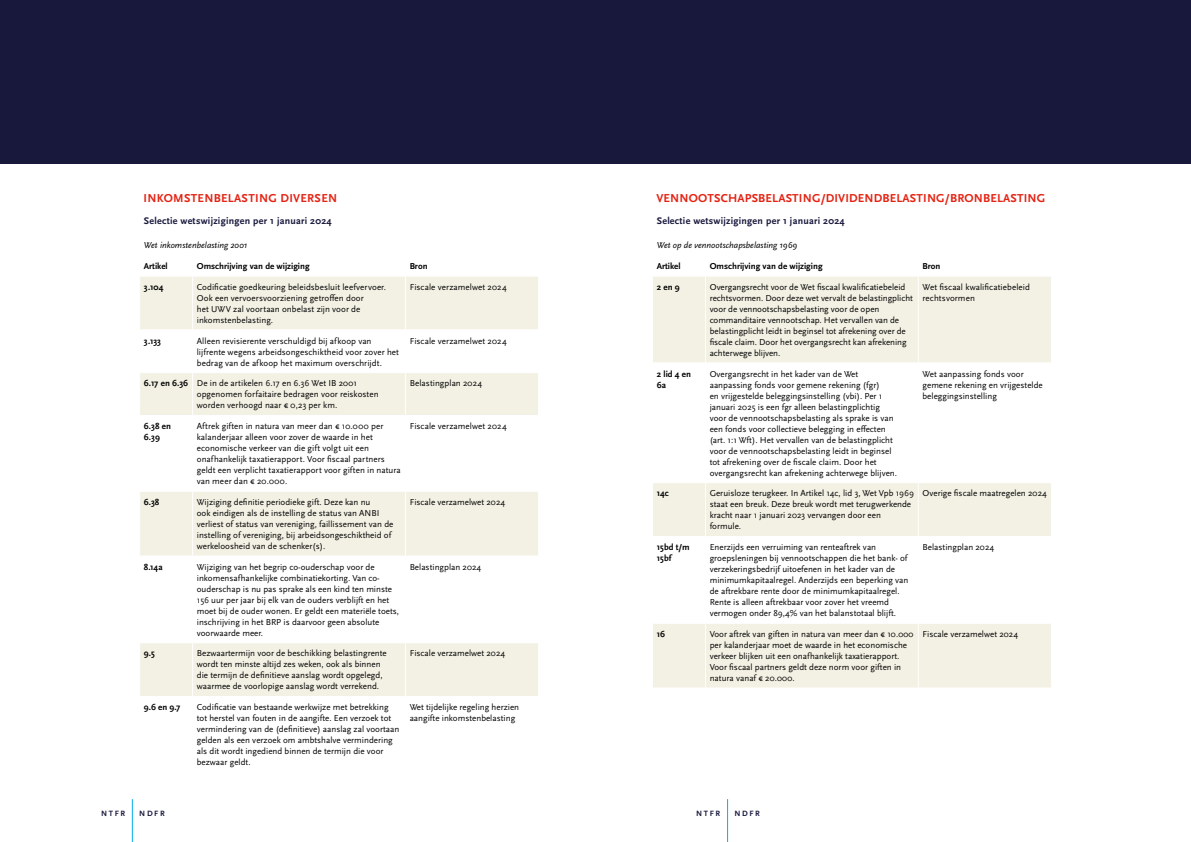
<style>
.page{position:relative;width:1191px;height:842px;background:#fff}
.page>*{position:absolute;margin:0;border:0;box-sizing:border-box;transform-origin:0 0}
.t1{font:700 12px "Scala Sans Pro";letter-spacing:.015em;color:#e42313}
.t2{font:700 10px "Scala Sans Pro";letter-spacing:.025em;color:#18183d}
.t3{font:9px/11px "Scala Sans Pro";color:#000}
.t4{font:700 9px/11px "Scala Sans Pro";color:#000}
.t5{font:italic 9px "Scala Sans Pro";color:#000}
.t6{font:700 8px "Scala Sans Pro";letter-spacing:.2em;color:#18183d}
.s1{font-weight:700}
</style>
<div class="page">
<hr style="left:132px;top:799px;width:1px;height:43px;background:#00b1eb">
<hr style="left:727px;top:799px;width:1px;height:43px;background:#00b1eb">
<div style="left:0;top:0;width:1191px;height:163px;background:#18183d"></div>
<div style="left:140px;top:277px;width:398px;height:52px;background:#f3f1e4"></div>
<svg style="left:140px;top:373px;width:398px;height:323px"></svg>
<hr style="left:192px;top:276px;width:1px;height:53px;background:#fff">
<hr style="left:405px;top:276px;width:1px;height:53px;background:#fff">
<hr style="left:192px;top:373px;width:1px;height:42px;background:#fff">
<hr style="left:405px;top:373px;width:1px;height:42px;background:#fff">
<hr style="left:139px;top:415px;width:54px;height:1px;background:#fff">
<hr style="left:193px;top:415px;width:212px;height:1px;background:#fff">
<hr style="left:192px;top:416px;width:1px;height:75px;background:#fff">
<hr style="left:405px;top:415px;width:134px;height:1px;background:#fff">
<hr style="left:405px;top:416px;width:1px;height:75px;background:#fff">
<hr style="left:139px;top:491px;width:54px;height:1px;background:#fff">
<hr style="left:193px;top:491px;width:212px;height:1px;background:#fff">
<hr style="left:192px;top:492px;width:1px;height:64px;background:#fff">
<hr style="left:405px;top:491px;width:134px;height:1px;background:#fff">
<hr style="left:405px;top:492px;width:1px;height:64px;background:#fff">
<hr style="left:139px;top:556px;width:54px;height:1px;background:#fff">
<hr style="left:193px;top:556px;width:212px;height:1px;background:#fff">
<hr style="left:192px;top:556px;width:1px;height:86px;background:#fff">
<hr style="left:405px;top:556px;width:134px;height:1px;background:#fff">
<hr style="left:405px;top:556px;width:1px;height:86px;background:#fff">
<hr style="left:139px;top:642px;width:54px;height:1px;background:#fff">
<hr style="left:193px;top:642px;width:212px;height:1px;background:#fff">
<hr style="left:192px;top:643px;width:1px;height:53px;background:#fff">
<hr style="left:405px;top:642px;width:134px;height:1px;background:#fff">
<hr style="left:405px;top:643px;width:1px;height:53px;background:#fff">
<div style="left:653px;top:277px;width:398px;height:411px;background:#f3f1e4"></div>
<svg style="left:653px;top:363px;width:398px;height:260px"></svg>
<hr style="left:705px;top:276px;width:1px;height:86px;background:#fff">
<hr style="left:918px;top:276px;width:1px;height:86px;background:#fff">
<hr style="left:652px;top:362px;width:53px;height:1px;background:#fff">
<hr style="left:705px;top:362px;width:213px;height:1px;background:#fff">
<hr style="left:705px;top:363px;width:1px;height:119px;background:#fff">
<hr style="left:918px;top:362px;width:133px;height:1px;background:#fff">
<hr style="left:918px;top:363px;width:1px;height:119px;background:#fff">
<hr style="left:652px;top:482px;width:53px;height:1px;background:#fff">
<hr style="left:705px;top:482px;width:213px;height:1px;background:#fff">
<hr style="left:705px;top:483px;width:1px;height:53px;background:#fff">
<hr style="left:918px;top:482px;width:133px;height:1px;background:#fff">
<hr style="left:918px;top:483px;width:1px;height:53px;background:#fff">
<hr style="left:652px;top:536px;width:53px;height:1px;background:#fff">
<hr style="left:705px;top:536px;width:213px;height:1px;background:#fff">
<hr style="left:705px;top:537px;width:1px;height:86px;background:#fff">
<hr style="left:918px;top:536px;width:133px;height:1px;background:#fff">
<hr style="left:918px;top:537px;width:1px;height:86px;background:#fff">
<hr style="left:652px;top:623px;width:53px;height:1px;background:#fff">
<hr style="left:705px;top:623px;width:213px;height:1px;background:#fff">
<hr style="left:705px;top:624px;width:1px;height:64px;background:#fff">
<hr style="left:918px;top:623px;width:133px;height:1px;background:#fff">
<hr style="left:918px;top:624px;width:1px;height:64px;background:#fff">
<h1 class="t1" style="left:144px;top:191px;width:195px">INKOMSTENBELASTING DIVERSEN</h1>
<p class="t2" style="left:144px;top:215px;width:189px">Selectie wetswijzigingen per 1 januari 2024</p>
<p class="t5" style="left:144px;top:239px;width:105px">Wet inkomstenbelasting 2001</p>
<p class="t4" style="left:144px;top:260px;width:25px">Artikel</p>
<p class="t4" style="left:197px;top:260px;width:114px">Omschrijving van de wijziging</p>
<p class="t4" style="left:410px;top:260px;width:19px">Bron</p>
<p class="t4" style="left:144px;top:281px;width:21px">3.104</p>
<p class="t3" style="left:197px;top:281px;width:191px">Codificatie goedkeuring beleidsbesluit leefvervoer.<br>Ook een vervoersvoorziening getroffen door<br>het UWV zal voortaan onbelast zijn voor de inkomstenbelasting.</p>
<p class="t3" style="left:410px;top:281px;width:99px">Fiscale verzamelwet 2024</p>
<p class="t4" style="left:144px;top:335px;width:19px">3.133</p>
<p class="t3" style="left:197px;top:335px;width:204px">Alleen revisierente verschuldigd bij afkoop van lijfrente wegens arbeidsongeschiktheid voor zover het bedrag van de afkoop het maximum overschrijdt.</p>
<p class="t3" style="left:410px;top:335px;width:99px">Fiscale verzamelwet 2024</p>
<p class="t3" style="left:197px;top:378px;width:183px;text-indent:-53px"><span class="s1">6.17 en 6.36</span> De in de artikelen 6.17 en 6.36 Wet IB 2001 opgenomen forfaitaire bedragen voor reiskosten worden verhoogd naar € 0,23 per km.</p>
<p class="t3" style="left:410px;top:378px;width:74px">Belastingplan 2024</p>
<p class="t4" style="left:144px;top:421px;width:29px">6.38 en<br>6.39</p>
<p class="t3" style="left:197px;top:421px;width:205px">Aftrek giften in natura van meer dan € 10.000 per kalanderjaar alleen voor zover de waarde in het economische verkeer van die gift volgt uit een onafhankelijk taxatierapport. Voor fiscaal partners geldt een verplicht taxatierapport voor giften in natura van meer dan € 20.000.</p>
<p class="t3" style="left:410px;top:421px;width:99px">Fiscale verzamelwet 2024</p>
<p class="t4" style="left:144px;top:496px;width:17px">6.38</p>
<p class="t3" style="left:197px;top:496px;width:198px">Wijziging definitie periodieke gift. Deze kan nu<br>ook eindigen als de instelling de status van ANBI verliest of status van vereniging, faillissement van de instelling of vereniging, bij arbeidsongeschiktheid of werkeloosheid van de schenker(s).</p>
<p class="t3" style="left:410px;top:496px;width:97px">Fiscale verzamelwet 2024</p>
<p class="t4" style="left:144px;top:561px;width:20px">8.14a</p>
<p class="t3" style="left:197px;top:561px;width:204px">Wijziging van het begrip co-ouderschap voor de inkomensafhankelijke combinatiekorting. Van co&shy;ouderschap is nu pas sprake als een kind ten minste 156 uur per jaar bij elk van de ouders verblijft en het moet bij de ouder wonen. Er geldt een materiële toets, inschrijving in het BRP is daarvoor geen absolute voorwaarde meer.</p>
<p class="t3" style="left:410px;top:561px;width:73px">Belastingplan 2024</p>
<p class="t4" style="left:144px;top:648px;width:12px">9.5</p>
<p class="t3" style="left:197px;top:648px;width:191px">Bezwaartermijn voor de beschikking belastingrente wordt ten minste altijd zes weken, ook als binnen die termijn de definitieve aanslag wordt opgelegd, waarmee de voorlopige aanslag wordt verrekend.</p>
<p class="t3" style="left:410px;top:648px;width:97px">Fiscale verzamelwet 2024</p>
<p class="t4" style="left:144px;top:702px;width:38px">9.6 en 9.7</p>
<p class="t3" style="left:197px;top:702px;width:204px">Codificatie van bestaande werkwijze met betrekking tot herstel van fouten in de aangifte. Een verzoek tot vermindering van de (definitieve) aanslag zal voortaan gelden als een verzoek om ambtshalve vermindering als dit wordt ingediend binnen de termijn die voor bezwaar geldt.</p>
<p class="t3" style="left:410px;top:702px;width:111px">Wet tijdelijke regeling herzien aangifte inkomstenbelasting</p>
<h1 class="t1" style="left:656px;top:191px;width:390px">VENNOOTSCHAPSBELASTING/DIVIDENDBELASTING/BRONBELASTING</h1>
<p class="t2" style="left:657px;top:215px;width:189px">Selectie wetswijzigingen per 1 januari 2024</p>
<p class="t5" style="left:657px;top:239px;width:142px">Wet op de vennootschapsbelasting 1969</p>
<p class="t4" style="left:657px;top:260px;width:25px">Artikel</p>
<p class="t4" style="left:709px;top:260px;width:114px">Omschrijving van de wijziging</p>
<p class="t4" style="left:922px;top:260px;width:19px">Bron</p>
<p class="t4" style="left:657px;top:281px;width:25px">2 en 9</p>
<p class="t3" style="left:709px;top:281px;width:205px">Overgangsrecht voor de Wet fiscaal kwalificatiebeleid rechtsvormen. Door deze wet vervalt de belastingplicht voor de vennootschapsbelasting voor de open commanditaire vennootschap. Het vervallen van de belastingplicht leidt in beginsel tot afrekening over de fiscale claim. Door het overgangsrecht kan afrekening achterwege blijven.</p>
<p class="t3" style="left:922px;top:281px;width:109px">Wet fiscaal kwalificatiebeleid rechtsvormen</p>
<p class="t4" style="left:657px;top:368px;width:36px">2 lid 4 en<br>6a</p>
<p class="t3" style="left:709px;top:368px;width:189px">Overgangsrecht in het kader van de Wet aanpassing fonds voor gemene rekening (fgr)<br>en vrijgestelde beleggingsinstelling (vbi). Per 1 januari 2025 is een fgr alleen belastingplichtig voor de vennootschapsbelasting als sprake is van een fonds voor collectieve belegging in effecten (art. 1:1 Wft). Het vervallen van de belastingplicht voor de vennootschapsbelasting leidt in beginsel tot afrekening over de fiscale claim. Door het overgangsrecht kan afrekening achterwege blijven.</p>
<p class="t3" style="left:922px;top:368px;width:122px">Wet aanpassing fonds voor gemene rekening en vrijgestelde beleggingsinstelling</p>
<p class="t4" style="left:657px;top:488px;width:14px">14c</p>
<p class="t3" style="left:709px;top:488px;width:206px">Geruisloze terugkeer. In Artikel 14c, lid 3, Wet Vpb 1969 staat een breuk. Deze breuk wordt met terugwerkende kracht naar 1 januari 2023 vervangen door een formule.</p>
<p class="t3" style="left:922px;top:488px;width:126px">Overige fiscale maatregelen 2024</p>
<p class="t4" style="left:657px;top:542px;width:34px">15bd t/m<br>15bf</p>
<p class="t3" style="left:709px;top:542px;width:200px">Enerzijds een verruiming van renteaftrek van groepsleningen bij vennootschappen die het bank- of verzekeringsbedrijf uitoefenen in het kader van de minimumkapitaalregel. Anderzijds een beperking van de aftrekbare rente door de minimumkapitaalregel.<br>Rente is alleen aftrekbaar voor zover het vreemd vermogen onder 89,4% van het balanstotaal blijft.</p>
<p class="t3" style="left:922px;top:542px;width:73px">Belastingplan 2024</p>
<p class="t4" style="left:657px;top:628px;width:10px">16</p>
<p class="t3" style="left:709px;top:628px;width:205px">Voor aftrek van giften in natura van meer dan € 10.000 per kalanderjaar moet de waarde in het economische verkeer blijken uit een onafhankelijk taxatierapport.<br>Voor fiscaal partners geldt deze norm voor giften in natura vanaf € 20.000.</p>
<p class="t3" style="left:922px;top:628px;width:97px">Fiscale verzamelwet 2024</p>
<p class="t6" style="left:101px;top:808px;width:26px">NTFR</p>
<p class="t6" style="left:139px;top:808px;width:27px">NDFR</p>
<p class="t6" style="left:696px;top:808px;width:26px">NTFR</p>
<p class="t6" style="left:734px;top:808px;width:27px">NDFR</p>
</div>
